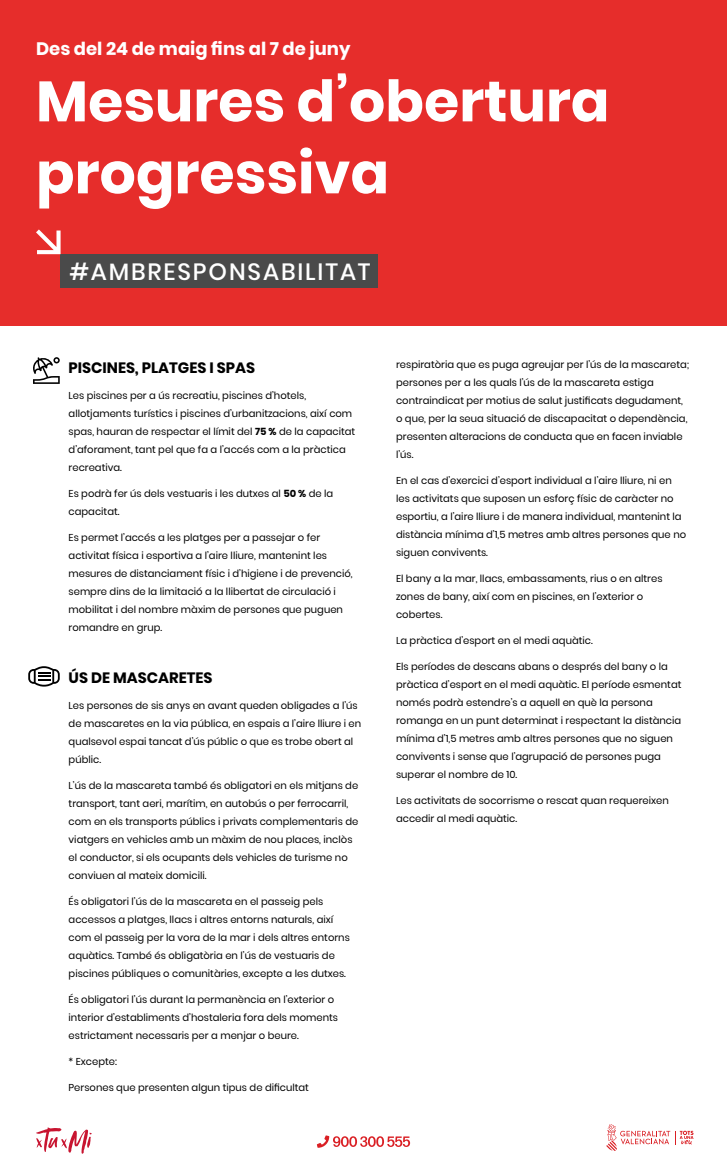
<style>
.page{position:relative;width:727px;height:1175px;background:#fff}
.page>*{position:absolute;margin:0;border:0;box-sizing:border-box;transform-origin:0 0}
.t1{font:700 57px/72px "Poppins";color:#fff}
.t2{font:500 23.5px "Poppins";letter-spacing:.08em;color:#fff}
.t3{font:700 18px "Poppins";color:#fff}
.t4{font:700 15px "Poppins";color:#000}
.t5{font:10px/18px "Poppins";color:#000}
.s1{font-weight:700}
</style>
<div class="page">
<div style="left:0;top:0;width:727px;height:325px;background:#e62d2b"></div>
<svg style="left:606px;top:1124px;width:87px;height:27px"></svg>
<svg style="left:317px;top:1135px;width:93px;height:13px"></svg>
<svg style="left:36px;top:1127px;width:56px;height:27px"></svg>
<svg style="left:33px;top:357px;width:27px;height:27px"></svg>
<svg style="left:28px;top:666px;width:32px;height:21px"></svg>
<div style="left:61px;top:254px;width:317px;height:33px;background:#4a4a4a"></div>
<svg style="left:36px;top:229px;width:25px;height:25px"></svg>
<h3 class="t3" style="left:36px;top:38px;width:316px">Des del 24 de maig fins al 7 de juny</h3>
<h1 class="t1" style="left:36px;top:66px;width:575px">Mesures d’obertura progressiva</h1>
<h2 class="t2" style="left:69px;top:258px;width:303px">#AMBRESPONSABILITAT</h2>
<h3 class="t4" style="left:69px;top:359px;width:188px">PISCINES, PLATGES I SPAS</h3>
<p class="t5" style="left:69px;top:386px;width:288px">Les piscines per a ús recreatiu, piscines d’hotels, allotjaments turístics i piscines d’urbanitzacions, així com spas, hauran de respectar el límit del <span class="s1">75 %</span> de la capacitat d’aforament, tant pel que fa a l’accés com a la pràctica recreativa.</p>
<p class="t5" style="left:69px;top:484px;width:266px">Es podrà fer ús dels vestuaris i les dutxes al <span class="s1">50 %</span> de la capacitat.</p>
<p class="t5" style="left:69px;top:528px;width:285px">Es permet l’accés a les platges per a passejar o fer activitat física i esportiva a l’aire lliure, mantenint les mesures de distanciament físic i d’higiene i de prevenció, sempre dins de la limitació a la llibertat de circulació i mobilitat i del nombre màxim de persones que puguen romandre en grup.</p>
<h3 class="t4" style="left:69px;top:669px;width:145px">ÚS DE MASCARETES</h3>
<p class="t5" style="left:69px;top:696px;width:294px">Les persones de sis anys en avant queden obligades a l’ús de mascaretes en la via pública, en espais a l’aire lliure i en qualsevol espai tancat d’ús públic o que es trobe obert al públic.</p>
<p class="t5" style="left:69px;top:776px;width:291px">L’ús de la mascareta també és obligatori en els mitjans de transport, tant aeri, marítim, en autobús o per ferrocarril, com en els transports públics i privats complementaris de viatgers en vehicles amb un màxim de nou places, inclòs el conductor, si els ocupants dels vehicles de turisme no conviuen al mateix domicili.</p>
<p class="t5" style="left:69px;top:892px;width:283px">És obligatori l’ús de la mascareta en el passeig pels accessos a platges, llacs i altres entorns naturals, així com el passeig per la vora de la mar i dels altres entorns aquàtics. També és obligatòria en l’ús de vestuaris de piscines públiques o comunitàries, excepte a les dutxes.</p>
<p class="t5" style="left:69px;top:990px;width:271px">És obligatori l’ús durant la permanència en l’exterior o interior d’establiments d’hostaleria fora dels moments estrictament necessaris per a menjar o beure.</p>
<p class="t5" style="left:69px;top:1052px;width:50px">* Excepte:</p>
<p class="t5" style="left:69px;top:1078px;width:242px">Persones que presenten algun tipus de dificultat</p>
<p class="t5" style="left:396px;top:355px;width:295px">respiratòria que es puga agreujar per l’ús de la mascareta; persones per a les quals l’ús de la mascareta estiga contraindicat per motius de salut justificats degudament, o que, per la seua situació de discapacitat o dependència, presenten alteracions de conducta que en facen inviable l’ús.</p>
<p class="t5" style="left:396px;top:471px;width:292px">En el cas d’exercici d’esport individual a l’aire lliure, ni en les activitats que suposen un esforç físic de caràcter no esportiu, a l’aire lliure i de manera individual, mantenint la distància mínima d’1,5 metres amb altres persones que no siguen convivents.</p>
<p class="t5" style="left:396px;top:569px;width:268px">El bany a la mar, llacs, embassaments, rius o en altres zones de bany, així com en piscines, en l’exterior o cobertes.</p>
<p class="t5" style="left:396px;top:631px;width:198px">La pràctica d’esport en el medi aquàtic.</p>
<p class="t5" style="left:396px;top:657px;width:287px">Els períodes de descans abans o després del bany o la pràctica d’esport en el medi aquàtic. El període esmentat només podrà estendre’s a aquell en què la persona romanga en un punt determinat i respectant la distància mínima d’1,5 metres amb altres persones que no siguen convivents i sense que l’agrupació de persones puga superar el nombre de 10.</p>
<p class="t5" style="left:396px;top:791px;width:274px">Les activitats de socorrisme o rescat quan requereixen accedir al medi aquàtic.</p>
</div>
